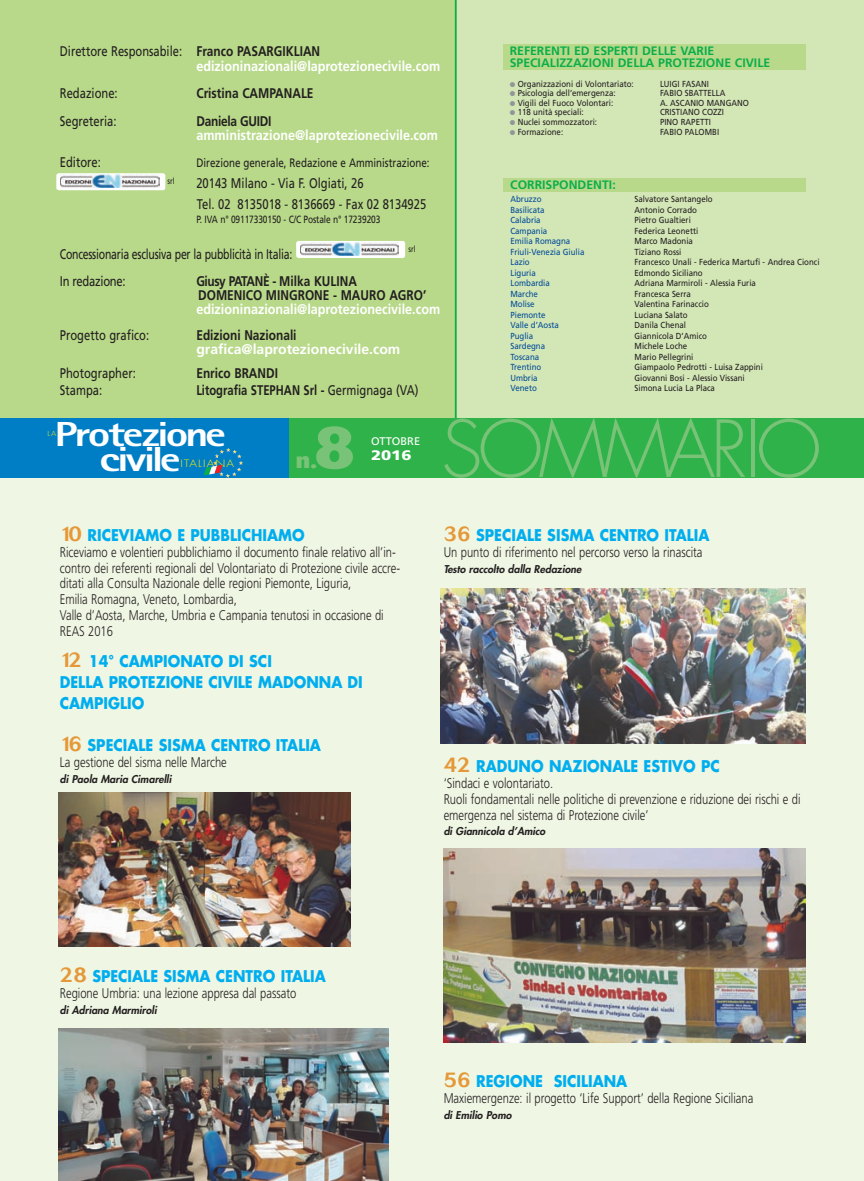
<style>
.page{position:relative;width:864px;height:1181px;background:#fff}
.page>*{position:absolute;margin:0;border:0;box-sizing:border-box;transform-origin:0 0}
.t1{font:300 76.48px "Futura";letter-spacing:-.06em;color:#79c378}
.t2{font:800 56.88px "Cosmos";color:#79c378}
.t3{font:800 34.82px/25.2px "Rotis Sans Serif";letter-spacing:-.055em;color:#fff;text-align:center;scale:1.3 1}
.t4{font:800 21px "Cosmos";color:#79c378}
.t5{font:700 15.75px/21px "Futura";color:#00aeef;scale:.9 1}
.t6{font:300 14px/15.8px "Frutiger";color:#231f20;scale:.8 1}
.t7{font:700 14px/14.9px "Frutiger";color:#fff;scale:.9 1}
.t8{font:14px/21px "Frutiger";color:#231f20;scale:.8 1}
.t9{font:700 14px/14.3px "Frutiger";color:#231f20;scale:.85 1}
.t10{font:14px/26.2px "Frutiger";letter-spacing:-.02em;color:#231f20;scale:.75 1}
.t11{font:700 14px/14px "Frutiger";color:#fff}
.t12{font:700 14px "Frutiger";color:#231f20;scale:.8 1}
.t13{font:900 13.83px "Frutiger";color:#fff;scale:1.2 1}
.t14{font:700 12.25px/12.2px "Frutiger";color:#0cae4c}
.t15{font:12.25px "Frutiger";color:#231f20;scale:.8 1}
.t16{font:11.03px "Frutiger";color:#fff}
.t17{font:italic 800 10.5px "Futura";color:#231f20}
.t18{font:10.5px "Frutiger";letter-spacing:-.015em;color:#231f20;scale:.8 1}
.t19{font:300 9.8px "Futura";letter-spacing:.095em;color:#fff101;scale:1.2 1}
.t20{font:8.75px "Frutiger";color:#231f20;scale:.9 1}
.t21{font:8.75px "Frutiger";color:#014c98;scale:.9 1}
.t22{font:8.75px "Frutiger";color:#231f20;scale:.8 1}
.t23{font:300 6.83px "Futura";color:#fff101;scale:1.2 1}
.s1{font-weight:400;color:#231f20}
.s2{color:#231f20}
.s3{color:#939598}
.s4{color:#fff}
.s5{font-weight:400}
.s6{font-family:"Cosmos";font-weight:500;font-size:21px;color:#e59837}
</style>
<div class="page">
<div style="left:445px;top:0;width:418px;height:419px;background:#d3e6b6"></div>
<div style="left:0;top:473px;width:863px;height:708px;background:#eff6e4"></div>
<div style="left:0;top:0;width:456px;height:418px;background:#b8d989"></div>
<hr style="left:454px;top:0;width:2px;height:466px;background:#0cae4c">
<div style="left:503px;top:44px;width:302px;height:25px;background:#b8d989"></div>
<div style="left:503px;top:178px;width:302px;height:13px;background:#b8d989"></div>
<div style="left:286px;top:418px;width:577px;height:59px;background:#30b24a"></div>
<div style="left:0;top:418px;width:289px;height:59px;background:#007ec5"></div>
<img style="left:213px;top:448px;width:30px;height:28px">
<svg style="left:204px;top:465px;width:18px;height:10px"></svg>
<div style="left:56px;top:173px;width:109px;height:17px;background:#fff;border-radius:2px"></div>
<img style="left:61px;top:174px;width:98px;height:14px">
<svg style="left:296px;top:241px;width:109px;height:17px"></svg>
<img style="left:300px;top:242px;width:98px;height:13px">
<img style="left:58px;top:792px;width:292px;height:155px">
<img style="left:58px;top:1028px;width:330px;height:153px">
<img style="left:440px;top:588px;width:365px;height:156px">
<img style="left:443px;top:848px;width:362px;height:194px">
<p class="t7" style="left:196px;top:45px;width:272px;text-indent:-136px"><span class="s1">Direttore Responsabile:</span> <span class="s2">Franco PASARGIKLIAN </span>edizioninazionali@laprotezionecivile.com</p>
<p class="t8" style="left:60px;top:84px;width:74px">Redazione:</p>
<p class="t9" style="left:196px;top:87px;width:139px">Cristina CAMPANALE</p>
<p class="t8" style="left:60px;top:112px;width:72px">Segreteria:</p>
<p class="t7" style="left:196px;top:116px;width:270px;line-height:14px"><span class="s2">Daniela GUIDI </span>amministrazione@laprotezionecivile.com</p>
<p class="t8" style="left:60px;top:152px;width:53px">Editore:</p>
<p class="t15" style="left:196px;top:157px;width:293px">Direzione generale, Redazione e Amministrazione:</p>
<p class="t8" style="left:196px;top:173px;width:289px">20143 Milano - Via F. Olgiati, 26<br>Tel. 02 8135018 - 8136669 - Fax 02 8134925</p>
<p class="t18" style="left:196px;top:215px;width:231px">P. IVA n° 09117330150 - C/C Postale n° 17239203</p>
<p class="t10" style="left:60px;top:242px;width:311px">Concessionaria esclusiva per la pubblicità in Italia:<br>In redazione:</p>
<p class="t14" style="left:509px;top:46px;width:262px">REFERENTI ED ESPERTI DELLE VARIE<br>SPECIALIZZAZIONI DELLA PROTEZIONE CIVILE</p>
<p class="t20" style="left:509px;top:80px;width:139px"><span class="s3">●</span> Organizzazioni di Volontariato:</p>
<p class="t20" style="left:659px;top:80px;width:56px">LUIGI FASANI</p>
<p class="t20" style="left:509px;top:90px;width:119px"><span class="s3">●</span> Psicologia dell’emergenza:</p>
<p class="t20" style="left:659px;top:90px;width:74px">FABIO SBATTELLA</p>
<p class="t20" style="left:509px;top:99px;width:116px"><span class="s3">●</span> Vigili del Fuoco Volontari:</p>
<p class="t20" style="left:659px;top:99px;width:100px">A. ASCANIO MANGANO</p>
<p class="t20" style="left:509px;top:109px;width:84px"><span class="s3">●</span> 118 unità speciali:</p>
<p class="t20" style="left:659px;top:109px;width:73px">CRISTIANO COZZI</p>
<p class="t20" style="left:509px;top:118px;width:99px"><span class="s3">●</span> Nuclei sommozzatori:</p>
<p class="t20" style="left:659px;top:118px;width:58px">PINO RAPETTI</p>
<p class="t20" style="left:509px;top:128px;width:61px"><span class="s3">●</span> Formazione:</p>
<p class="t20" style="left:659px;top:128px;width:67px">FABIO PALOMBI</p>
<p class="t22" style="left:167px;top:177px;width:11px">srl</p>
<p class="t14" style="left:510px;top:180px;width:107px">CORRISPONDENTI:</p>
<p class="t21" style="left:510px;top:196px;width:36px">Abruzzo</p>
<p class="t20" style="left:634px;top:196px;width:88px">Salvatore Santangelo</p>
<p class="t21" style="left:510px;top:206px;width:39px">Basilicata</p>
<p class="t20" style="left:634px;top:206px;width:71px">Antonio Corrado</p>
<p class="t21" style="left:510px;top:217px;width:35px">Calabria</p>
<p class="t20" style="left:634px;top:217px;width:64px">Pietro Gualtieri</p>
<p class="t21" style="left:510px;top:227px;width:42px">Campania</p>
<p class="t20" style="left:634px;top:227px;width:72px">Federica Leonetti</p>
<p class="t21" style="left:510px;top:238px;width:68px">Emilia Romagna</p>
<p class="t20" style="left:634px;top:238px;width:66px">Marco Madonia</p>
<p class="t21" style="left:510px;top:248px;width:84px">Friuli-Venezia Giulia</p>
<p class="t20" style="left:634px;top:248px;width:53px">Tiziano Rossi</p>
<p class="t21" style="left:510px;top:259px;width:23px">Lazio</p>
<p class="t20" style="left:634px;top:259px;width:207px">Francesco Unali - Federica Martufi - Andrea Cionci</p>
<p class="t21" style="left:510px;top:269px;width:30px">Liguria</p>
<p class="t20" style="left:634px;top:269px;width:77px">Edmondo Siciliano</p>
<p class="t21" style="left:510px;top:280px;width:45px">Lombardia</p>
<p class="t20" style="left:634px;top:280px;width:136px">Adriana Marmiroli - Alessia Furia</p>
<p class="t21" style="left:510px;top:290px;width:32px">Marche</p>
<p class="t20" style="left:634px;top:290px;width:64px">Francesca Serra</p>
<p class="t21" style="left:510px;top:301px;width:28px">Molise</p>
<p class="t20" style="left:634px;top:301px;width:84px">Valentina Farinaccio</p>
<p class="t21" style="left:510px;top:311px;width:40px">Piemonte</p>
<p class="t20" style="left:634px;top:311px;width:61px">Luciana Salato</p>
<p class="t21" style="left:510px;top:322px;width:55px">Valle d’Aosta</p>
<p class="t20" style="left:634px;top:322px;width:59px">Danila Chenal</p>
<p class="t21" style="left:510px;top:332px;width:27px">Puglia</p>
<p class="t20" style="left:634px;top:332px;width:82px">Giannicola D’Amico</p>
<p class="t21" style="left:510px;top:343px;width:40px">Sardegna</p>
<p class="t20" style="left:634px;top:343px;width:60px">Michele Loche</p>
<p class="t21" style="left:510px;top:353px;width:33px">Toscana</p>
<p class="t20" style="left:634px;top:353px;width:67px">Mario Pellegrini</p>
<p class="t21" style="left:510px;top:364px;width:36px">Trentino</p>
<p class="t20" style="left:634px;top:364px;width:144px">Giampaolo Pedrotti - Luisa Zappini</p>
<p class="t21" style="left:510px;top:374px;width:32px">Umbria</p>
<p class="t20" style="left:634px;top:374px;width:124px">Giovanni Bosi - Alessio Vissani</p>
<p class="t21" style="left:510px;top:385px;width:31px">Veneto</p>
<p class="t20" style="left:634px;top:385px;width:91px">Simona Lucia La Placa</p>
<p class="t22" style="left:408px;top:245px;width:11px">srl</p>
<p class="t9" style="left:196px;top:275px;width:288px">Giusy PATANÈ - Milka KULINA<br>DOMENICO MINGRONE - MAURO AGRO’ <span class="s4">edizioninazionali@laprotezionecivile.com</span></p>
<p class="t8" style="left:60px;top:326px;width:113px">Progetto grafico:</p>
<p class="t11" style="left:196px;top:329px;width:205px"><span class="s2">Edizioni Nazionali </span>grafica@laprotezionecivile.com</p>
<p class="t8" style="left:60px;top:364px;width:96px">Photographer:</p>
<p class="t9" style="left:196px;top:367px;width:98px">Enrico BRANDI</p>
<p class="t8" style="left:60px;top:380px;width:54px">Stampa:</p>
<p class="t12" style="left:196px;top:384px;width:279px">Litografia STEPHAN Srl - <span class="s5">Germignaga (VA)</span></p>
<p class="t3" style="left:54px;top:425px;width:133px">Protezione civile</p>
<p class="t1" style="left:441px;top:413px;width:382px">SOMMARIO</p>
<p class="t2" style="left:315px;top:427px;width:41px">8</p>
<p class="t23" style="left:48px;top:430px;width:9px">LA</p>
<p class="t16" style="left:371px;top:436px;width:51px">OTTOBRE</p>
<p class="t13" style="left:371px;top:449px;width:35px">2016</p>
<p class="t4" style="left:296px;top:453px;width:23px">n.</p>
<p class="t19" style="left:180px;top:458px;width:46px">ITALIANA</p>
<p class="t5" style="left:60px;top:526px;width:273px"><span class="s6">10</span> RICEVIAMO E PUBBLICHIAMO</p>
<p class="t6" style="left:60px;top:545px;width:426px">Riceviamo e volentieri pubblichiamo il documento finale relativo all’in&shy;contro dei referenti regionali del Volontariato di Protezione civile accre&shy;ditati alla Consulta Nazionale delle regioni Piemonte, Liguria,<br>Emilia Romagna, Veneto, Lombardia,<br>Valle d’Aosta, Marche, Umbria e Campania tenutosi in occasione di REAS 2016</p>
<p class="t5" style="left:60px;top:652px;width:338px"><span class="s6">12</span> 14° CAMPIONATO DI SCI<br>DELLA PROTEZIONE CIVILE MADONNA DI<br>CAMPIGLIO</p>
<p class="t5" style="left:60px;top:736px;width:291px"><span class="s6">16</span> SPECIALE SISMA CENTRO ITALIA</p>
<p class="t6" style="left:60px;top:755px;width:210px">La gestione del sisma nelle Marche</p>
<p class="t17" style="left:60px;top:773px;width:115px">di Paola Maria Cimarelli</p>
<p class="t5" style="left:443px;top:526px;width:297px"><span class="s6">36</span> SPECIALE SISMA CENTRO ITALIA</p>
<p class="t6" style="left:443px;top:545px;width:325px">Un punto di riferimento nel percorso verso la rinascita</p>
<p class="t17" style="left:443px;top:563px;width:141px">Testo raccolto dalla Redazione</p>
<p class="t5" style="left:443px;top:757px;width:308px"><span class="s6">42</span> RADUNO NAZIONALE ESTIVO PC</p>
<p class="t6" style="left:443px;top:776px;width:447px">‘Sindaci e volontariato.<br>Ruoli fondamentali nelle politiche di prevenzione e riduzione dei rischi e di emergenza nel sistema di Protezione civile’</p>
<p class="t17" style="left:443px;top:826px;width:105px">di Giannicola d’Amico</p>
<p class="t5" style="left:60px;top:967px;width:297px"><span class="s6">28</span> SPECIALE SISMA CENTRO ITALIA</p>
<p class="t6" style="left:60px;top:986px;width:297px">Regione Umbria: una lezione appresa dal passato</p>
<p class="t17" style="left:60px;top:1004px;width:100px">di Adriana Marmiroli</p>
<p class="t5" style="left:443px;top:1072px;width:205px"><span class="s6">56</span> REGIONE SICILIANA</p>
<p class="t6" style="left:443px;top:1091px;width:388px">Maxiemergenze: il progetto ‘Life Support’ della Regione Siciliana</p>
<p class="t17" style="left:443px;top:1109px;width:71px">di Emilio Pomo</p>
</div>
